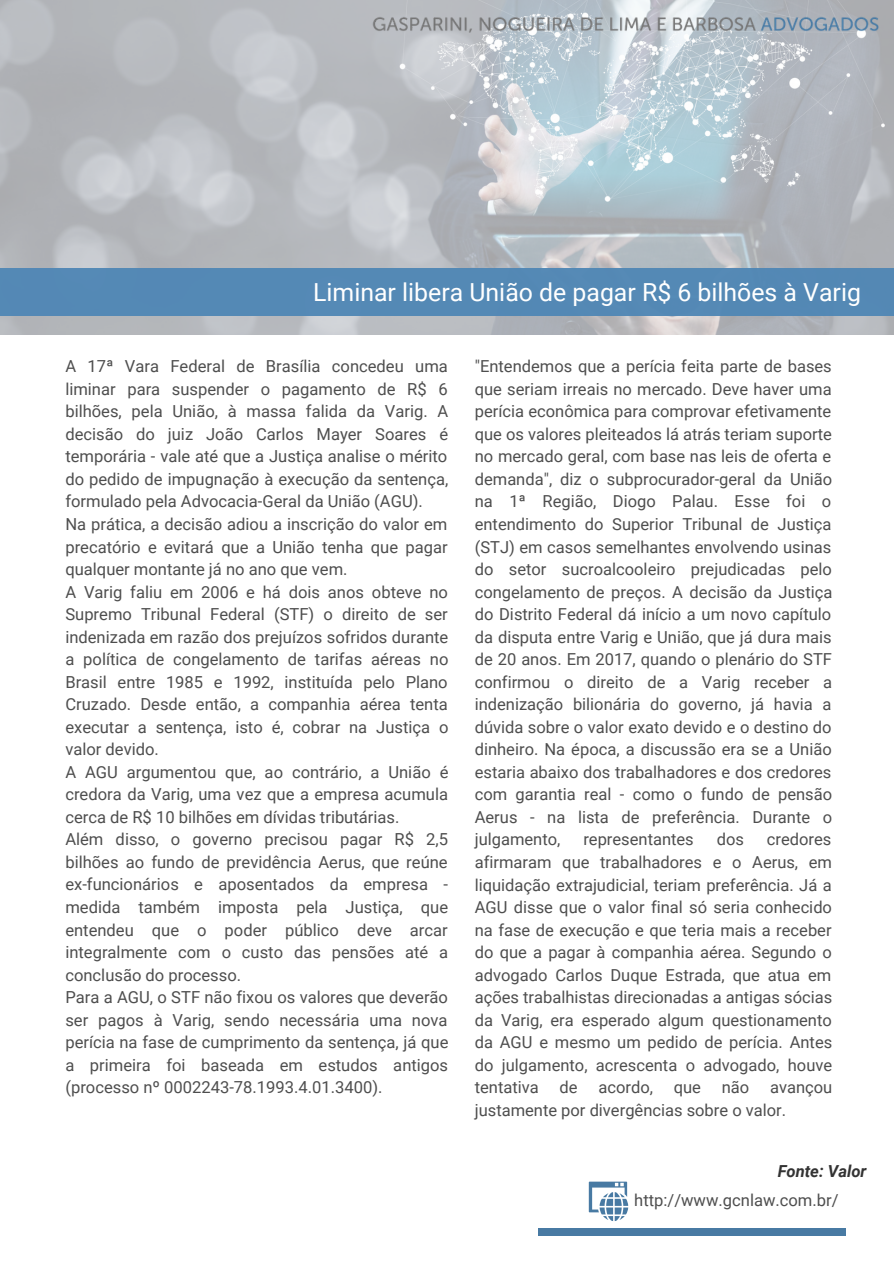
<style>
.page{position:relative;width:894px;height:1264px;background:#fff}
.page>*{position:absolute;margin:0;border:0;box-sizing:border-box;transform-origin:0 0}
.t1{font:24.9px "Roboto";color:#fff}
.t2{font:16.5px/22.5px "Roboto";color:#4e4e4e}
.t3{font:italic 700 16.5px "Roboto";color:#333}
</style>
<div class="page">
<img style="left:0;top:0;width:893px;height:335px">
<div style="left:0;top:269px;width:893px;height:46px;background:#5087b5"></div>
<div style="left:538px;top:1227px;width:307px;height:8px;background:#487aa3"></div>
<svg style="left:588px;top:1181px;width:40px;height:39px"></svg>
<img style="left:368px;top:0;width:516px;height:50px">
<h1 class="t1" style="left:313px;top:278px;width:549px">Liminar libera União de pagar R$ 6 bilhões à Varig</h1>
<p class="t2" style="left:65px;top:355px;width:384px">A 17ª Vara Federal de Brasília concedeu uma liminar para suspender o pagamento de R$ 6 bilhões, pela União, à massa falida da Varig. A decisão do juiz João Carlos Mayer Soares é temporária - vale até que a Justiça analise o mérito do pedido de impugnação à execução da sentença, formulado pela Advocacia-Geral da União (AGU).<br>Na prática, a decisão adiou a inscrição do valor em precatório e evitará que a União tenha que pagar qualquer montante já no ano que vem.<br>A Varig faliu em 2006 e há dois anos obteve no Supremo Tribunal Federal (STF) o direito de ser indenizada em razão dos prejuízos sofridos durante a política de congelamento de tarifas aéreas no Brasil entre 1985 e 1992, instituída pelo Plano Cruzado. Desde então, a companhia aérea tenta executar a sentença, isto é, cobrar na Justiça o valor devido.<br>A AGU argumentou que, ao contrário, a União é credora da Varig, uma vez que a empresa acumula cerca de R$ 10 bilhões em dívidas tributárias.<br>Além disso, o governo precisou pagar R$ 2,5 bilhões ao fundo de previdência Aerus, que reúne ex-funcionários e aposentados da empresa - medida também imposta pela Justiça, que entendeu que o poder público deve arcar integralmente com o custo das pensões até a conclusão do processo.<br>Para a AGU, o STF não fixou os valores que deverão ser pagos à Varig, sendo necessária uma nova perícia na fase de cumprimento da sentença, já que a primeira foi baseada em estudos antigos (processo nº 0002243-78.1993.4.01.3400).</p>
<p class="t2" style="left:474px;top:355px;width:359px;text-align:justify">"Entendemos que a perícia feita parte de bases que seriam irreais no mercado. Deve haver uma perícia econômica para comprovar efetivamente que os valores pleiteados lá atrás teriam suporte no mercado geral, com base nas leis de oferta e demanda", diz o subprocurador-geral da União na 1ª Região, Diogo Palau. Esse foi o entendimento do Superior Tribunal de Justiça (STJ) em casos semelhantes envolvendo usinas do setor sucroalcooleiro prejudicadas pelo congelamento de preços. A decisão da Justiça do Distrito Federal dá início a um novo capítulo da disputa entre Varig e União, que já dura mais de 20 anos. Em 2017, quando o plenário do STF confirmou o direito de a Varig receber a indenização bilionária do governo, já havia a dúvida sobre o valor exato devido e o destino do dinheiro. Na época, a discussão era se a União estaria abaixo dos trabalhadores e dos credores com garantia real - como o fundo de pensão Aerus - na lista de preferência. Durante o julgamento,</p>
<p class="t2" style="left:474px;top:828px;width:359px;text-align:justify;text-indent:292px">credores afirmaram que trabalhadores e o Aerus, em liquidação extrajudicial, teriam preferência. Já a AGU disse que o valor final só seria conhecido na fase de execução e que teria mais a receber do que a pagar à companhia aérea. Segundo o advogado Carlos Duque Estrada, que atua em ações trabalhistas direcionadas a antigas sócias da Varig, era esperado algum questionamento da AGU e mesmo um pedido de perícia. Antes do julgamento, acrescenta o advogado, houve tentativa</p>
<p class="t2" style="left:583px;top:828px;width:112px">representantes</p>
<p class="t2" style="left:716px;top:828px;width:29px">dos</p>
<p class="t2" style="left:559px;top:1076px;width:20px">de</p>
<p class="t2" style="left:598px;top:1076px;width:56px">acordo,</p>
<p class="t2" style="left:673px;top:1076px;width:29px">que</p>
<p class="t2" style="left:721px;top:1076px;width:29px">não</p>
<p class="t2" style="left:474px;top:1076px;width:359px;text-indent:295px">avançou justamente por divergências sobre o valor.</p>
<p class="t3" style="left:777px;top:1161px;width:90px">Fonte: Valor</p>
<p class="t2" style="left:634px;top:1189px;width:206px">http://www.gcnlaw.com.br/</p>
</div>
